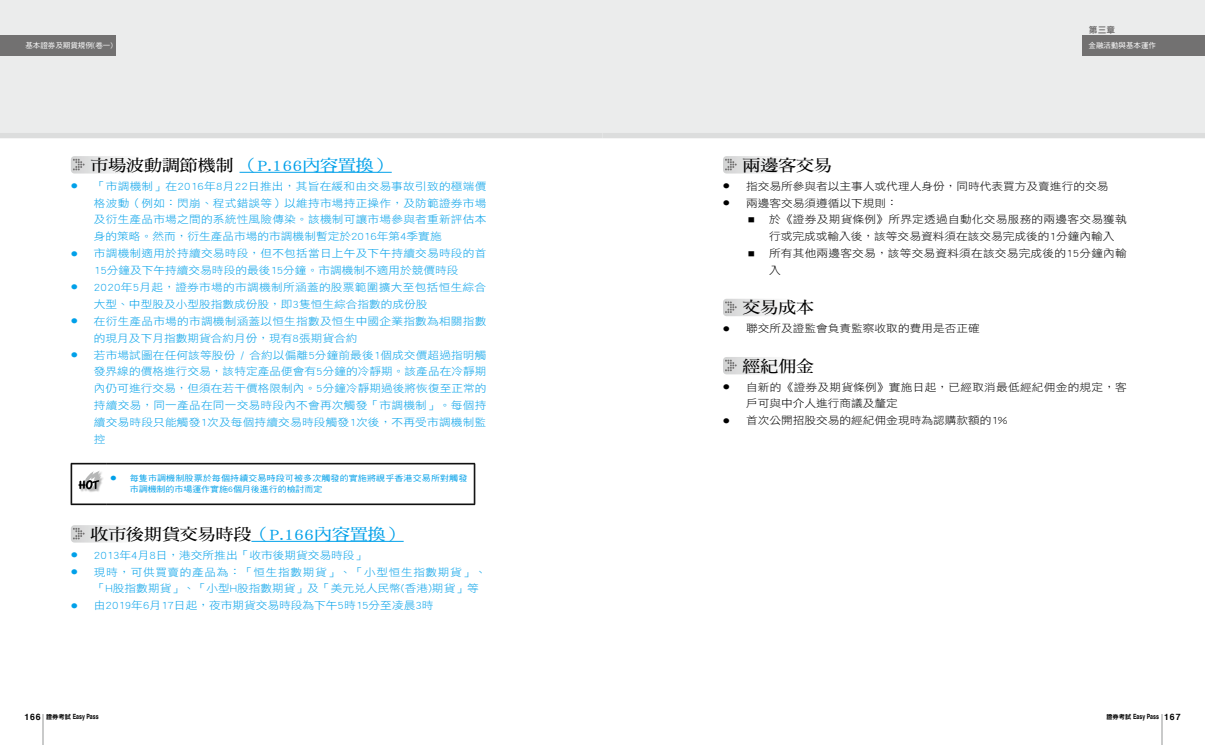
<style>
.page{position:relative;width:1205px;height:745px;background:#fff}
.page>*{position:absolute;margin:0;border:0;box-sizing:border-box;transform-origin:0 0}
.t1{font:16.25px "DF Ming Std W7";color:#00a0e9;scale:1.1 1}
.t2{font:16.25px "DF Ming Std W7";color:#000;scale:1.1 1}
.t3{font:10.62px/16.9px "DF Hei Std W3";color:#00a0e9;text-align:justify;scale:1.1 1}
.t4{font:10.62px/16.9px "DF Hei Std W3";color:#000;scale:1.1 1}
.t5{font:10.62px/16.9px "DF Hei Std W3";letter-spacing:.05em;color:#00a0e9;scale:1.1 1}
.t6{font:10.62px/16.9px "DF Hei Std W3";letter-spacing:.025em;color:#00a0e9;scale:1.1 1}
.t7{font:10.62px/16.9px "DF Hei Std W3";letter-spacing:.02em;color:#00a0e9;scale:1.1 1}
.t8{font:10.62px/16.9px "DF Hei Std W3";letter-spacing:.02em;color:#000;scale:1.1 1}
.t9{font:8.75px "DF Hei Std W9";color:#727171}
.t10{font:8.12px/11.2px "DF Hei Std W5";letter-spacing:.02em;color:#00a0e9;scale:1.1 1}
.t11{font:7.5px "DF Hei Std W5";color:#fff}
.t12{font:700 7.12px "Helvetica";color:#000;scale:.73 1}
.s1{color:#000}
.s2{font-size:8.75px}
.s3{font-family:"DF Hei Std W9";font-weight:400;font-size:6.25px}
</style>
<div class="page">
<div style="left:0;top:0;width:602px;height:138px;background:#ebecec"></div>
<div style="left:0;top:133px;width:602px;height:5px;background:#dcdddd"></div>
<div style="left:602px;top:0;width:603px;height:138px;background:#ebecec"></div>
<div style="left:602px;top:133px;width:603px;height:5px;background:#dcdddd"></div>
<div style="left:0;top:35px;width:116px;height:20px;background:#727171"></div>
<div style="left:1082px;top:36px;width:123px;height:20px;background:#727171"></div>
<hr style="left:1160px;top:713px;width:2px;height:31px;background:#c9caca">
<hr style="left:43px;top:713px;width:1px;height:31px;background:#c9caca">
<hr style="left:239px;top:172px;width:153px;height:1px;background:#00a0e9">
<svg style="left:71px;top:156px;width:52px;height:17px"></svg>
<hr style="left:72px;top:463px;width:35px;height:1px;background:#000">
<hr style="left:71px;top:463px;width:1px;height:41px;background:#000">
<hr style="left:107px;top:463px;width:367px;height:1px;background:#000">
<hr style="left:474px;top:463px;width:1px;height:40px;background:#000">
<hr style="left:475px;top:463px;width:1px;height:41px;background:#000">
<hr style="left:72px;top:503px;width:35px;height:1px;background:#000">
<hr style="left:71px;top:504px;width:36px;height:1px;background:#000">
<hr style="left:107px;top:503px;width:367px;height:1px;background:#000">
<hr style="left:107px;top:504px;width:368px;height:1px;background:#000">
<svg style="left:78px;top:471px;width:24px;height:21px"></svg>
<hr style="left:251px;top:540px;width:153px;height:1px;background:#00a0e9">
<svg style="left:71px;top:525px;width:52px;height:17px"></svg>
<svg style="left:723px;top:156px;width:52px;height:17px"></svg>
<svg style="left:723px;top:299px;width:52px;height:17px"></svg>
<svg style="left:723px;top:357px;width:52px;height:17px"></svg>
<p class="t11" style="left:25px;top:41px;width:89px">基本證券及期貨規例(卷一)</p>
<h1 class="t1" style="left:91px;top:156px;width:275px"><span class="s1">市場波動調節機制</span> （P.166內容置換）</h1>
<p class="t3" style="left:94px;top:177px;width:358px;text-indent:-23px">● 「市調機制」在2016年8月22日推出，其旨在緩和由交易事故引致的極端價格波動（例如：閃崩、程式錯誤等）以維持市場持正操作，及防範證券市場及衍生產品市場之間的系統性風險傳染。該機制可讓市場參與者重新評估本身的策略。然而，衍生產品市場的市調機制暫定於2016年第4季實施</p>
<p class="t3" style="left:71px;top:244px;width:379px;text-align:center">● 市調機制適用於持續交易時段，但不包括當日上午及下午持續交易時段的首<br>15分鐘及下午持續交易時段的最後15分鐘。市調機制不適用於競價時段</p>
<p class="t6" style="left:94px;top:278px;width:358px;text-indent:-23px">● 2020年5月起，證券市場的市調機制所涵蓋的股票範圍擴大至包括恒生綜合大型、中型股及小型股指數成份股，即3隻恒生綜合指數的成份股</p>
<p class="t7" style="left:94px;top:312px;width:358px;text-indent:-23px">● 在衍生產品市場的市調機制涵蓋以恒生指數及恒生中國企業指數為相關指數的現月及下月指數期貨合約月份，現有8張期貨合約</p>
<p class="t3" style="left:94px;top:346px;width:358px;text-indent:-23px">● 若市場試圖在任何該等股份 / 合約以偏離5分鐘前最後1個成交價超過指明觸發界線的價格進行交易，該特定產品便會有5分鐘的冷靜期。該產品在冷靜期內仍可進行交易，但須在若干價格限制內。5分鐘冷靜期過後將恢復至正常的持續交易，同一產品在同一交易時段內不會再次觸發「市調機制」。每個持續交易時段只能觸發1次及每個持續交易時段觸發1次後，不再受市調機制監控</p>
<p class="t10" style="left:130px;top:472px;width:308px;text-indent:-19px">● 每隻市調機制股票於每個持續交易時段可被多次觸發的實施將視乎香港交易所對觸發市調機制的市場運作實施6個月後進行的檢討而定</p>
<h1 class="t1" style="left:91px;top:524px;width:286px"><span class="s1">收市後期貨交易時段</span>（P.166內容置換）</h1>
<p class="t3" style="left:71px;top:546px;width:270px">● 2013年4月8日，港交所推出「收市後期貨交易時段」</p>
<p class="t5" style="left:94px;top:562px;width:358px;text-indent:-23px">● 現時，可供買賣的產品為：「恒生指數期貨」、「小型恒生指數期貨」、「H股指數期貨」、「小型H股指數期貨」及「美元兌人民幣(香港)期貨」等</p>
<p class="t3" style="left:71px;top:596px;width:331px">● 由2019年6月17日起，夜市期貨交易時段為下午5時15分至凌晨3時</p>
<p class="t9" style="left:1089px;top:25px;width:28px">第三章</p>
<p class="t11" style="left:1088px;top:41px;width:69px">金融活動與基本運作</p>
<h1 class="t2" style="left:742px;top:156px;width:83px">兩邊客交易</h1>
<p class="t4" style="left:723px;top:177px;width:352px">● 指交易所參與者以主事人或代理人身份，同時代表買方及賣進行的交易</p>
<p class="t4" style="left:723px;top:194px;width:161px">● 兩邊客交易須遵循以下規則：</p>
<p class="t4" style="left:769px;top:211px;width:327px;text-indent:-21px">■ 於《證券及期貨條例》所界定透過自動化交易服務的兩邊客交易獲執行或完成或輸入後，該等交易資料須在該交易完成後的1分鐘內輸入</p>
<p class="t4" style="left:769px;top:244px;width:327px;text-indent:-21px">■ 所有其他兩邊客交易，該等交易資料須在該交易完成後的15分鐘內輸入</p>
<h1 class="t2" style="left:742px;top:298px;width:67px">交易成本</h1>
<p class="t4" style="left:723px;top:319px;width:235px">● 聯交所及證監會負責監察收取的費用是否正確</p>
<h1 class="t2" style="left:742px;top:356px;width:67px">經紀佣金</h1>
<p class="t8" style="left:746px;top:378px;width:348px;text-indent:-23px">● 自新的《證券及期貨條例》實施日起，已經取消最低經紀佣金的規定，客戶可與中介人進行商議及釐定</p>
<p class="t4" style="left:723px;top:411px;width:260px">● 首次公開招股交易的經紀佣金現時為認購款額的1%</p>
<p class="t12" style="left:24px;top:710px;width:103px"><span class="s2">166</span> <span class="s3">證券考試</span> Easy Pass</p>
<p class="t12" style="left:1106px;top:710px;width:103px"><span class="s3">證券考試</span> Easy Pass <span class="s2">167</span></p>
</div>
